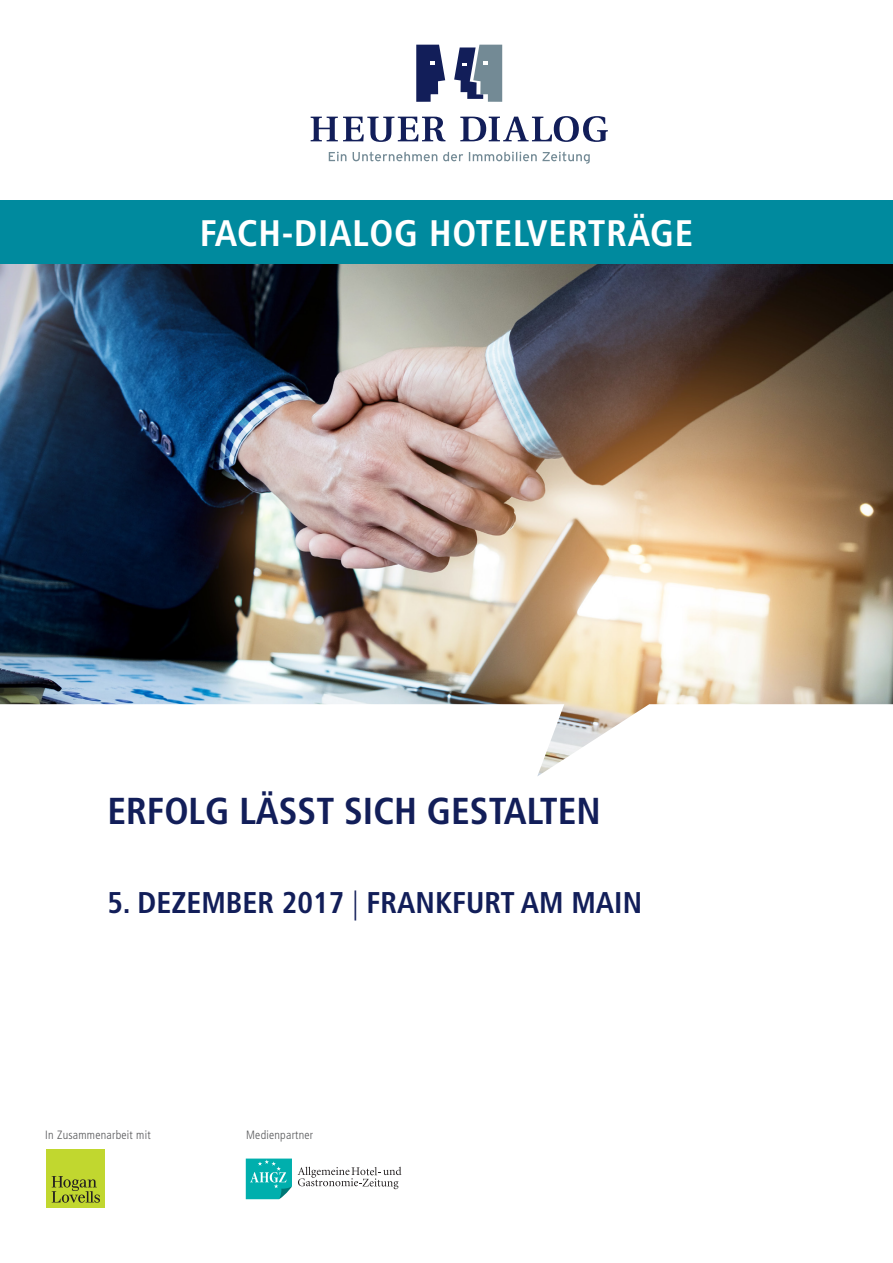
<style>
.page{position:relative;width:893px;height:1263px;background:#fff}
.page>*{position:absolute;margin:0;border:0;box-sizing:border-box;transform-origin:0 0}
.t1{font:700 condensed 37.5px "Frutiger LT Std";color:#121e59}
.t2{font:700 condensed 36.9px "Frutiger LT Std";letter-spacing:.02em;color:#fff}
.t3{font:700 condensed 30px "Frutiger LT Std";color:#121e59}
.t4{font:300 condensed 12px "Frutiger LT Std";letter-spacing:.02em;color:#57585a}
.s1{font-weight:300}
</style>
<div class="page">
<img style="left:0;top:264px;width:893px;height:512px">
<div style="left:0;top:200px;width:893px;height:64px;background:#008a9e"></div>
<svg style="left:329px;top:152px;width:261px;height:12px"></svg>
<svg style="left:416px;top:45px;width:29px;height:57px"></svg>
<svg style="left:454px;top:45px;width:48px;height:57px"></svg>
<svg style="left:311px;top:117px;width:134px;height:25px"></svg>
<svg style="left:460px;top:116px;width:148px;height:26px"></svg>
<svg style="left:298px;top:1167px;width:103px;height:22px"></svg>
<svg style="left:246px;top:1158px;width:46px;height:41px;background:#23b8b6"></svg>
<div style="left:46px;top:1149px;width:59px;height:59px;background:#c1d72f"></div>
<svg style="left:52px;top:1176px;width:48px;height:27px"></svg>
<h2 class="t2" style="left:200px;top:211px;width:495px">FACH-DIALOG HOTELVERTRÄGE</h2>
<h1 class="t1" style="left:107px;top:789px;width:495px">ERFOLG LÄSST SICH GESTALTEN</h1>
<h3 class="t3" style="left:107px;top:884px;width:536px">5. DEZEMBER 2017 <span class="s1">|</span> FRANKFURT AM MAIN</h3>
<p class="t4" style="left:45px;top:1128px;width:107px">In Zusammenarbeit mit</p>
<p class="t4" style="left:246px;top:1128px;width:69px">Medienpartner</p>
</div>
